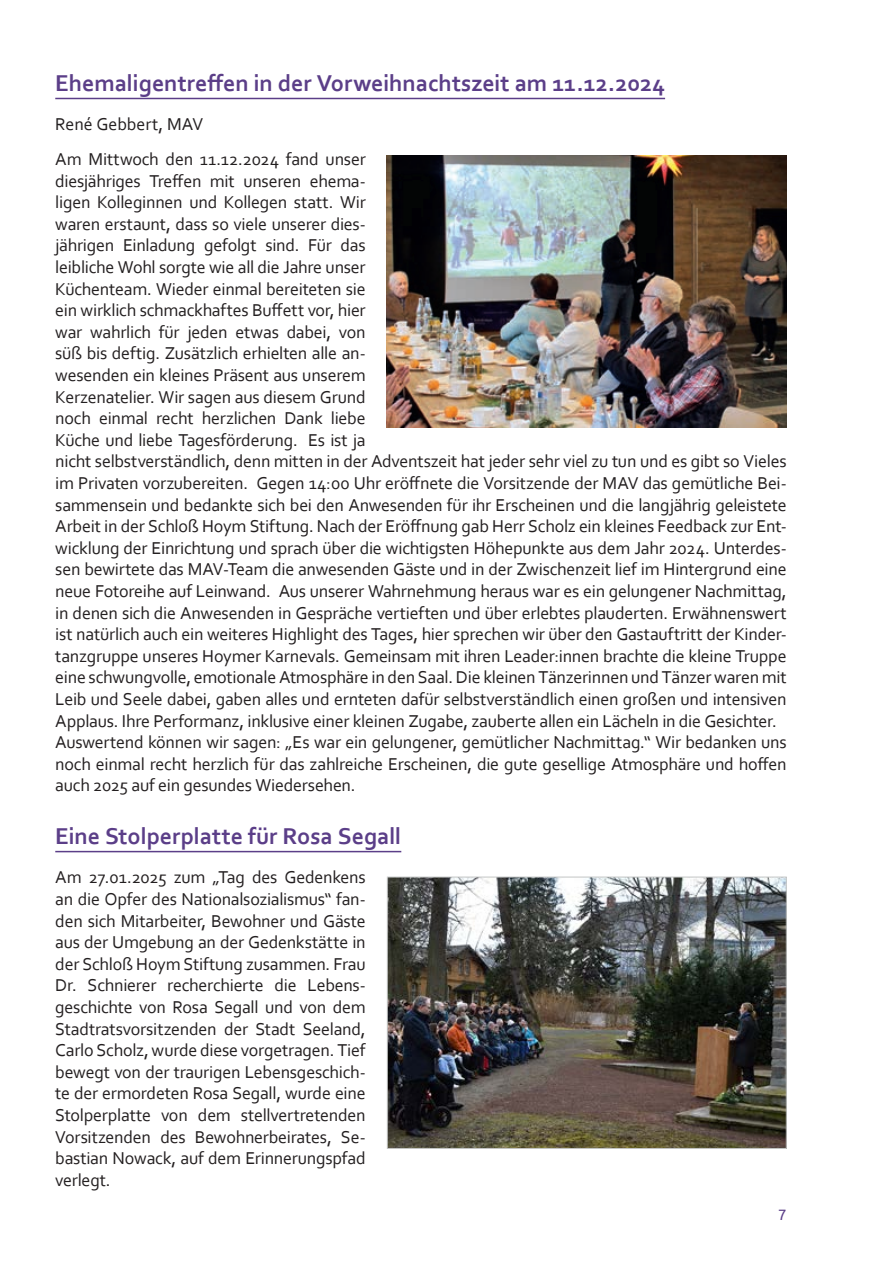
<style>
.page{position:relative;width:893px;height:1263px;background:#fff}
.page>*{position:absolute;margin:0;border:0;box-sizing:border-box;transform-origin:0 0}
.t1{font:700 24px "Corbel";color:#5b3e88}
.t2{font:18px/21.6px "Corbel";letter-spacing:-.015em;color:#231f20}
.t3{font:15px "Ubuntu";color:#5b3e88}
</style>
<div class="page">
<hr style="left:55px;top:98px;width:610px;height:1px;background:#5b3e88">
<img style="left:387px;top:156px;width:400px;height:272px">
<hr style="left:55px;top:851px;width:346px;height:1px;background:#5b3e88">
<img style="left:389px;top:879px;width:396px;height:268px">
<div style="left:387px;top:877px;width:400px;height:272px;border:1px solid #c3c5c4"></div>
<h1 class="t1" style="left:55px;top:69px;width:611px">Ehemaligentreffen in der Vorweihnachtszeit am 11.12.2024</h1>
<p class="t2" style="left:55px;top:113px;width:150px">René Gebbert, MAV</p>
<p class="t2" style="left:55px;top:148px;width:733px">Am Mittwoch den 11.12.2024 fand unser<br>diesjähriges Treffen mit unseren ehema-<br>ligen Kolleginnen und Kollegen statt. Wir<br>waren erstaunt, dass so viele unserer dies-<br>jährigen Einladung gefolgt sind. Für das<br>leibliche Wohl sorgte wie all die Jahre unser<br>Küchenteam. Wieder einmal bereiteten sie<br>ein wirklich schmackhaftes Buffett vor, hier<br>war wahrlich für jeden etwas dabei, von<br>süß bis deftig. Zusätzlich erhielten alle an-<br>wesenden ein kleines Präsent aus unserem<br>Kerzenatelier. Wir sagen aus diesem Grund<br>noch einmal recht herzlichen Dank liebe<br>Küche und liebe Tagesförderung. Es ist ja<br>nicht selbstverständlich, denn mitten in der Adventszeit hat jeder sehr viel zu tun und es gibt so Vieles im Privaten vorzubereiten. Gegen 14:00 Uhr eröffnete die Vorsitzende der MAV das gemütliche Bei&shy;sammensein und bedankte sich bei den Anwesenden für ihr Erscheinen und die langjährig geleistete Arbeit in der Schloß Hoym Stiftung. Nach der Eröffnung gab Herr Scholz ein kleines Feedback zur Ent&shy;wicklung der Einrichtung und sprach über die wichtigsten Höhepunkte aus dem Jahr 2024. Unterdes&shy;sen bewirtete das MAV-Team die anwesenden Gäste und in der Zwischenzeit lief im Hintergrund eine neue Fotoreihe auf Leinwand. Aus unserer Wahrnehmung heraus war es ein gelungener Nachmittag, in denen sich die Anwesenden in Gespräche vertieften und über erlebtes plauderten. Erwähnenswert ist natürlich auch ein weiteres Highlight des Tages, hier sprechen wir über den Gastauftritt der Kinder&shy;tanzgruppe unseres Hoymer Karnevals. Gemeinsam mit ihren Leader:innen brachte die kleine Truppe eine schwungvolle, emotionale Atmosphäre in den Saal. Die kleinen Tänzerinnen und Tänzer waren mit Leib und Seele dabei, gaben alles und ernteten dafür selbstverständlich einen großen und intensiven Applaus. Ihre Performanz, inklusive einer kleinen Zugabe, zauberte allen ein Lächeln in die Gesichter.<br>Auswertend können wir sagen: „Es war ein gelungener, gemütlicher Nachmittag.“ Wir bedanken uns noch einmal recht herzlich für das zahlreiche Erscheinen, die gute gesellige Atmosphäre und hoffen auch 2025 auf ein gesundes Wiedersehen.</p>
<h1 class="t1" style="left:55px;top:822px;width:348px">Eine Stolperplatte für Rosa Segall</h1>
<p class="t2" style="left:55px;top:866px;width:312px;text-align:justify">Am 27.01.2025 zum „Tag des Gedenkens an die Opfer des Nationalsozialismus“ fan&shy;den sich Mitarbeiter, Bewohner und Gäste aus der Umgebung an der Gedenkstätte in der Schloß Hoym Stiftung zusammen. Frau Dr. Schnierer recherchierte die Lebens&shy;geschichte von Rosa Segall und von dem Stadtratsvorsitzenden der Stadt Seeland, Carlo Scholz, wurde diese vorgetragen. Tief bewegt von der traurigen Lebensgeschich&shy;te der ermordeten Rosa Segall, wurde eine Stolperplatte von dem stellvertretenden Vorsitzenden des Bewohnerbeirates, Se&shy;bastian Nowack, auf dem Erinnerungspfad verlegt.</p>
<p class="t3" style="left:778px;top:1206px;width:10px">7</p>
</div>
